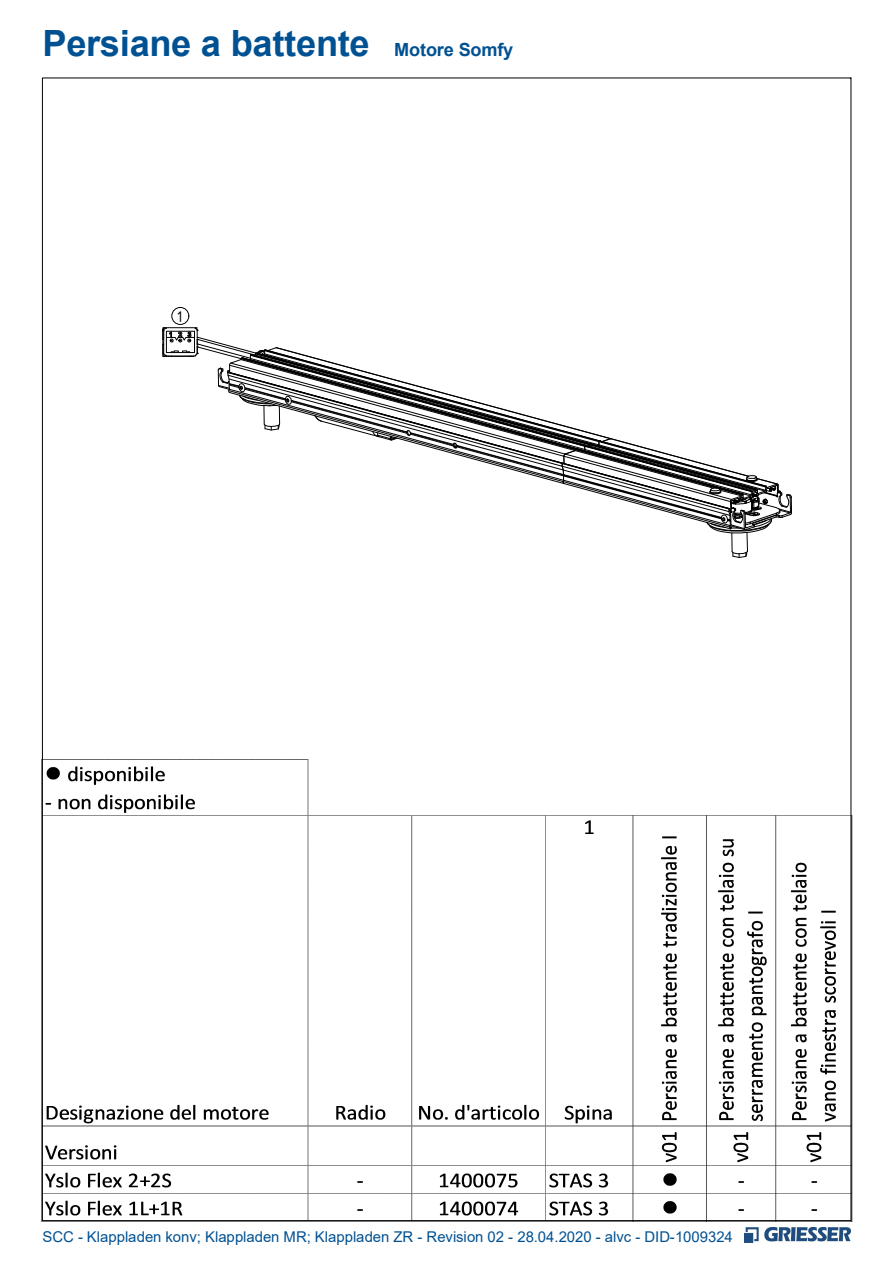
<style>
.page{position:relative;width:893px;height:1263px;background:#fff}
.page>*{position:absolute;margin:0;border:0;box-sizing:border-box;transform-origin:0 0}
.t1{font:700 36.15px "Arial";letter-spacing:-.01em;color:#005192}
.t2{font:16.8px "ISOCPEUR";color:#000}
.t3{font:14.85px "Arial";color:#005192}
.s1{font-size:18.15px}
</style>
<div class="page">
<img style="left:744px;top:1228px;width:106px;height:15px">
<img style="left:44px;top:744px;width:809px;height:477px">
<svg style="left:162px;top:327px;width:630px;height:231px"></svg>
<div style="left:171px;top:307px;width:18px;height:18px;border:1px solid #000;border-radius:50%"></div>
<h1 class="t1" style="left:42px;top:30px;width:472px">Persiane a battente <span class="s1">Motore Somfy</span></h1>
<p class="t2" style="left:177px;top:311px;width:7px">1</p>
<p class="t3" style="left:42px;top:1232px;width:692px">SCC - Klappladen konv; Klappladen MR; Klappladen ZR - Revision 02 - 28.04.2020 - alvc - DID-1009324</p>
</div>
